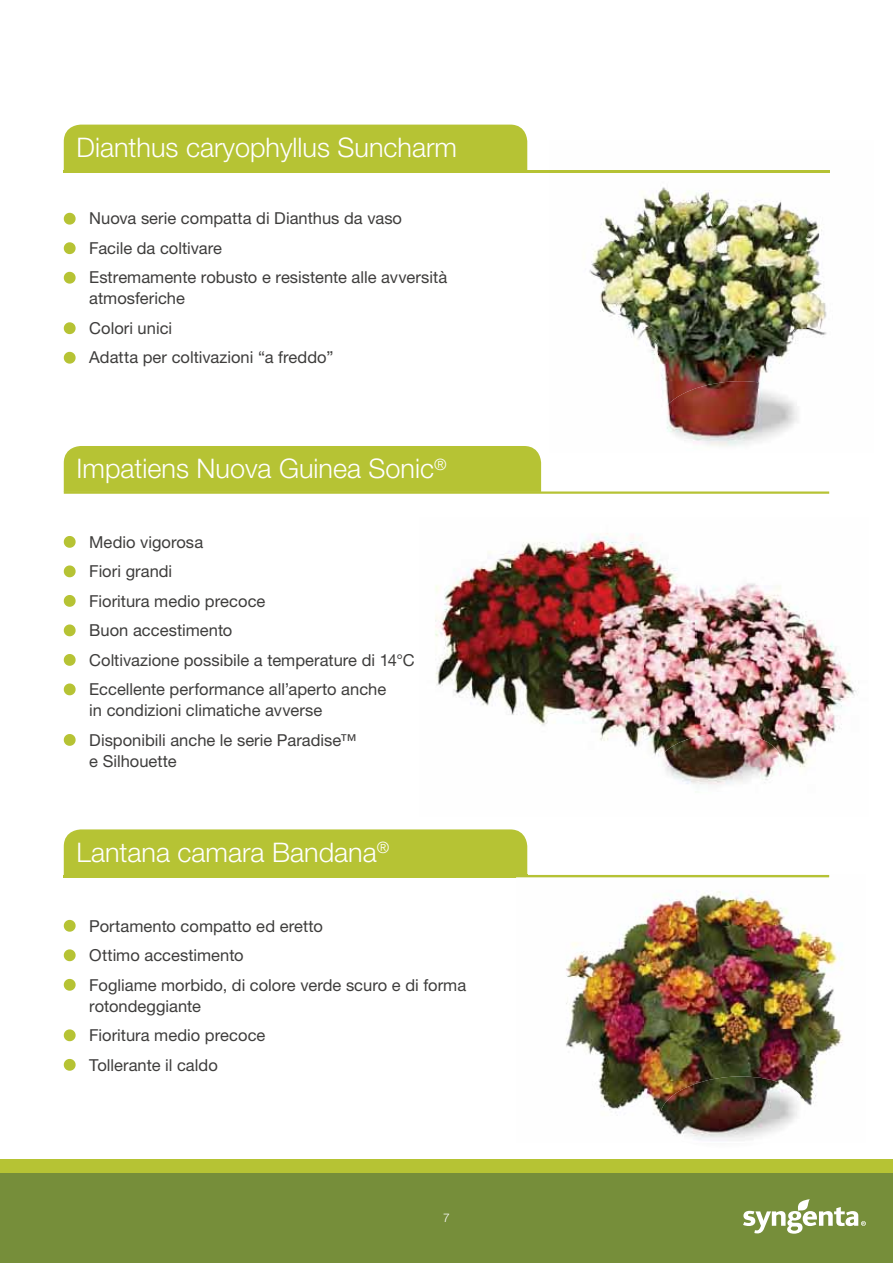
<style>
.page{position:relative;width:893px;height:1263px;background:#fff}
.page>*{position:absolute;margin:0;border:0;box-sizing:border-box;transform-origin:0 0}
.t1{font:300 27px "Helvetica Neue LT Std";color:#fff}
.t2{font:16.5px/29.5px "Helvetica Neue LT Std";color:#3e3d3c}
.t3{font:300 12px "Helvetica Neue LT Std";color:#fff}
</style>
<div class="page">
<hr style="left:64px;top:875px;width:765px;height:2px;background:#b6c334">
<svg style="left:64px;top:920px;width:12px;height:12px"></svg>
<svg style="left:64px;top:949px;width:12px;height:12px"></svg>
<svg style="left:64px;top:979px;width:12px;height:12px"></svg>
<svg style="left:64px;top:1029px;width:12px;height:12px"></svg>
<svg style="left:64px;top:1059px;width:12px;height:12px"></svg>
<img style="left:516px;top:875px;width:327px;height:241px">
<img style="left:659px;top:1076px;width:148px;height:65px">
<img style="left:516px;top:875px;width:313px;height:2px">
<div style="left:64px;top:829px;width:463px;height:47px;background:#b6c334"></div>
<hr style="left:64px;top:491px;width:765px;height:3px;background:#b6c334">
<svg style="left:64px;top:536px;width:12px;height:12px"></svg>
<svg style="left:64px;top:565px;width:12px;height:12px"></svg>
<svg style="left:64px;top:595px;width:12px;height:12px"></svg>
<svg style="left:64px;top:624px;width:12px;height:12px"></svg>
<svg style="left:64px;top:654px;width:12px;height:12px"></svg>
<svg style="left:64px;top:683px;width:12px;height:12px"></svg>
<svg style="left:64px;top:734px;width:12px;height:12px"></svg>
<div style="left:64px;top:446px;width:477px;height:45px;background:#b6c334"></div>
<img style="left:435px;top:533px;width:422px;height:235px">
<img style="left:657px;top:733px;width:124px;height:54px">
<hr style="left:64px;top:170px;width:765px;height:2px;background:#b6c334">
<svg style="left:64px;top:213px;width:12px;height:12px"></svg>
<svg style="left:64px;top:242px;width:12px;height:12px"></svg>
<svg style="left:64px;top:272px;width:12px;height:12px"></svg>
<svg style="left:64px;top:322px;width:12px;height:12px"></svg>
<svg style="left:64px;top:352px;width:12px;height:12px"></svg>
<div style="left:64px;top:125px;width:463px;height:45px;background:#b6c334"></div>
<img style="left:549px;top:170px;width:281px;height:211px">
<img style="left:662px;top:381px;width:136px;height:66px">
<img style="left:549px;top:170px;width:280px;height:2px">
<div style="left:0;top:1159px;width:893px;height:15px;background:#b6c334"></div>
<div style="left:0;top:1174px;width:893px;height:89px;background:#768e3a"></div>
<svg style="left:743px;top:1199px;width:123px;height:35px"></svg>
<h1 class="t1" style="left:77px;top:138px;width:382px">Dianthus caryophyllus Suncharm</h1>
<p class="t2" style="left:89px;top:206px;width:359px">Nuova serie compatta di Dianthus da vaso<br>Facile da coltivare<br>Estremamente robusto e resistente alle avversità</p>
<p class="t2" style="left:89px;top:286px;width:246px">atmosferiche<br>Colori unici<br>Adatta per coltivazioni “a freddo”</p>
<h1 class="t1" style="left:77px;top:459px;width:372px">Impatiens Nuova Guinea Sonic<sup>®</sup></h1>
<p class="t2" style="left:89px;top:529px;width:327px">Medio vigorosa<br>Fiori grandi<br>Fioritura medio precoce<br>Buon accestimento<br>Coltivazione possibile a temperature di 14°C<br>Eccellente performance all’aperto anche</p>
<p class="t2" style="left:89px;top:697px;width:269px">in condizioni climatiche avverse<br>Disponibili anche le serie Paradise™</p>
<p class="t2" style="left:89px;top:748px;width:89px">e Silhouette</p>
<h1 class="t1" style="left:77px;top:843px;width:314px">Lantana camara Bandana<sup>®</sup></h1>
<p class="t2" style="left:89px;top:913px;width:378px">Portamento compatto ed eretto<br>Ottimo accestimento<br>Fogliame morbido, di colore verde scuro e di forma</p>
<p class="t2" style="left:89px;top:993px;width:178px">rotondeggiante<br>Fioritura medio precoce<br>Tollerante il caldo</p>
<p class="t3" style="left:443px;top:1213px;width:8px">7</p>
</div>
